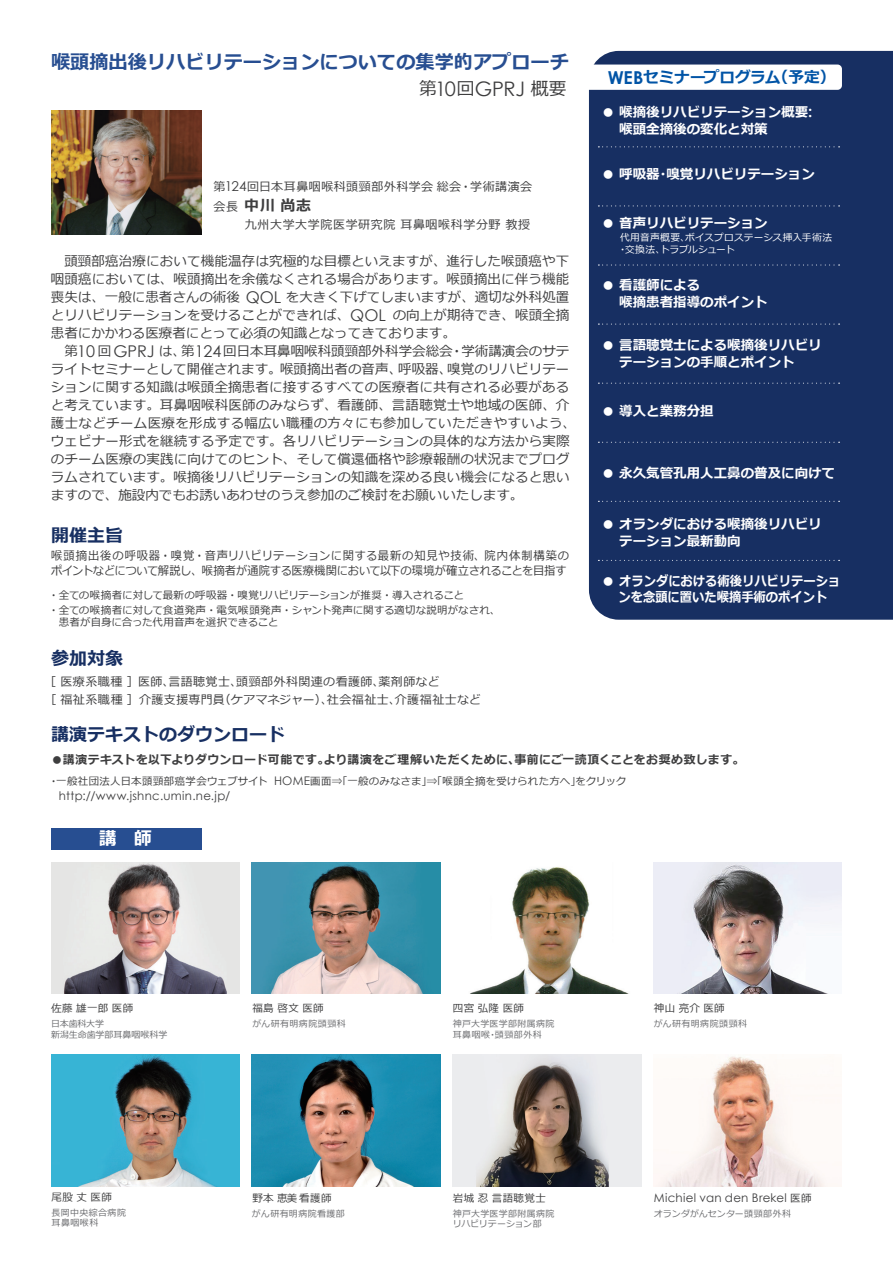
<style>
.page{position:relative;width:893px;height:1263px;background:#fff}
.page>*{position:absolute;margin:0;border:0;box-sizing:border-box;transform-origin:0 0}
.t1{font:20.1px "Century Gothic";letter-spacing:-.015em;color:#3e3e3f}
.t2{font:700 19.2px "Meiryo";color:#274e91}
.t3{font:700 18px "Meiryo";color:#172f62}
.t4{font:700 18px "Meiryo";color:#fff}
.t5{font:700 15.75px "Meiryo";letter-spacing:-.025em;color:#0154a6}
.t6{font:700 15px "Meiryo";color:#3e3e3f}
.t7{font:13.5px/18px "Meiryo";letter-spacing:.01em;color:#3e3e3f;text-align:justify}
.t8{font:700 13.5px/16.5px "Meiryo";color:#fff}
.t9{font:12px/18px "Meiryo";letter-spacing:.035em;color:#3e3e3f}
.t10{font:12px/15px "Meiryo";letter-spacing:.01em;color:#3e3e3f;scale:.94 1}
.t11{font:700 12px "Meiryo";letter-spacing:.035em;color:#3e3e3f}
.t12{font:11.85px "Century Gothic";letter-spacing:.025em;color:#3e3e3f}
.t13{font:10.5px/15px "Meiryo";letter-spacing:.02em;color:#3e3e3f}
.t14{font:10.5px "Meiryo";color:#3e3e3f}
.t15{font:9.75px/12px "Meiryo";letter-spacing:.01em;color:#fff}
.t16{font:9px/10.5px "Meiryo";letter-spacing:.035em;color:#6c6d70}
.t17{font:9px/10.5px "Meiryo";letter-spacing:.015em;color:#6c6d70}
.t18{font:9px/10.5px "Meiryo";letter-spacing:-.01em;color:#6c6d70}
.s1{font-family:"Meiryo";font-size:17.7px}
.s2{font-family:"Century Gothic";font-size:13.5px}
.s3{font-weight:400;font-size:12px}
.s4{font-family:"Century Gothic";font-size:16.2px}
.s5{font-family:"Century Gothic";font-size:17.85px}
.s6{font-family:"Century Gothic";font-size:15.3px}
.s7{font-family:"Century Gothic";font-size:11.85px}
.s8{font-family:"Meiryo";font-size:10.5px}
</style>
<div class="page">
<div style="left:589px;top:51px;width:304px;height:569px;background:#172f62"></div>
<img style="left:51px;top:111px;width:151px;height:123px">
<div style="left:51px;top:828px;width:151px;height:22px;background:#274e91"></div>
<svg style="left:598px;top:146px;width:242px;height:1px"></svg>
<svg style="left:598px;top:205px;width:242px;height:1px"></svg>
<svg style="left:598px;top:265px;width:242px;height:1px"></svg>
<svg style="left:598px;top:324px;width:242px;height:1px"></svg>
<svg style="left:598px;top:383px;width:242px;height:1px"></svg>
<svg style="left:598px;top:442px;width:242px;height:1px"></svg>
<svg style="left:598px;top:501px;width:242px;height:1px"></svg>
<svg style="left:598px;top:560px;width:242px;height:1px"></svg>
<div style="left:582px;top:65px;width:260px;height:25px;background:#fff;border-radius:4px"></div>
<img style="left:51px;top:862px;width:188px;height:132px">
<img style="left:252px;top:863px;width:188px;height:131px">
<img style="left:470px;top:867px;width:159px;height:127px">
<img style="left:654px;top:862px;width:188px;height:132px">
<img style="left:51px;top:1055px;width:188px;height:131px">
<img style="left:252px;top:1055px;width:188px;height:131px">
<img style="left:453px;top:1055px;width:188px;height:131px">
<img style="left:654px;top:1056px;width:174px;height:130px">
<h2 class="t2" style="left:51px;top:48px;width:519px">喉頭摘出後リハビリテーションについての集学的アプローチ</h2>
<h1 class="t1" style="left:419px;top:74px;width:149px"><span class="s1">第</span>10<span class="s1">回</span>GPRJ <span class="s1">概要</span></h1>
<p class="t9" style="left:213px;top:178px;width:320px">第<span class="s2">124</span>回日本耳鼻咽喉科頭頸部外科学会総会・学術講演会</p>
<p class="t9" style="left:245px;top:216px;width:287px">九州大学大学院医学研究院耳鼻咽喉科学分野教授</p>
<p class="t6" style="left:214px;top:195px;width:99px"><span class="s3">会長</span>中川尚志</p>
<p class="t7" style="left:51px;top:252px;width:520px">　頭頸部癌治療において機能温存は究極的な目標といえますが、進行した喉頭癌や下咽頭癌においては、喉頭摘出を余儀なくされる場合があります。喉頭摘出に伴う機能喪失は、一般に患者さんの術後 <span class="s4">QOL</span> を大きく下げてしまいますが、適切な外科処置とリハビリテーションを受けることができれば、<span class="s4">QOL</span> の向上が期待でき、喉頭全摘患者にかかわる医療者にとって必須の知識となってきております。</p>
<p class="t7" style="left:51px;top:342px;width:527px;text-align:left;text-indent:14px">第<span class="s4">10</span> 回<span class="s4">GPRJ</span> は、第<span class="s4">124</span>回日本耳鼻咽喉科頭頸部外科学会総会・学術講演会のサテライトセミナーとして開催されます。喉頭摘出者の音声、呼吸器、嗅覚のリハビリテーションに関する知識は喉頭全摘患者に接するすべての医療者に共有される必要があると考えています。耳鼻咽喉科医師のみならず、看護師、言語聴覚士や地域の医師、介護士などチーム医療を形成する幅広い職種の方々にも参加していただきやすいよう、ウェビナー形式を継続する予定です。各リハビリテーションの具体的な方法から実際のチーム医療の実践に向けてのヒント、そして償還価格や診療報酬の状況までプログラムされています。喉摘後リハビリテーションの知識を深める良い機会になると思いますので、施設内でもお誘いあわせのうえ参加のご検討をお願いいたします。</p>
<h3 class="t3" style="left:51px;top:523px;width:73px">開催主旨</h3>
<p class="t10" style="left:51px;top:549px;width:553px">喉頭摘出後の呼吸器・嗅覚・音声リハビリテーションに関する最新の知見や技術、院内体制構築のポイントなどについて解説し、喉摘者が通院する医療機関において以下の環境が確立されることを目指す</p>
<p class="t13" style="left:48px;top:588px;width:453px">・全ての喉摘者に対して最新の呼吸器・嗅覚リハビリテーションが推奨・導入されること<br>・全ての喉摘者に対して食道発声・電気喉頭発声・シャント発声に関する適切な説明がなされ、</p>
<p class="t14" style="left:59px;top:615px;width:221px">患者が自身に合った代用音声を選択できること</p>
<h3 class="t3" style="left:51px;top:646px;width:73px">参加対象</h3>
<p class="t9" style="left:45px;top:673px;width:438px">［医療系職種］医師、言語聴覚士、頭頸部外科関連の看護師、薬剤師など<br>［福祉系職種］介護支援専門員（ケアマネジャー）、社会福祉士、介護福祉士など</p>
<h3 class="t3" style="left:51px;top:722px;width:235px">講演テキストのダウンロード</h3>
<p class="t5" style="left:608px;top:67px;width:229px"><span class="s5">WEB</span>セミナープログラム（予定）</p>
<p class="t8" style="left:619px;top:105px;width:195px;text-indent:-18px">● 喉摘後リハビリテーション概要<span class="s6">:</span>喉頭全摘後の変化と対策</p>
<p class="t8" style="left:601px;top:166px;width:215px">● 呼吸器・嗅覚リハビリテーション</p>
<p class="t8" style="left:601px;top:216px;width:168px">● 音声リハビリテーション</p>
<p class="t15" style="left:618px;top:232px;width:216px">代用音声概要、ボイスプロステーシス挿入手術法・交換法、トラブルシュート</p>
<p class="t8" style="left:619px;top:278px;width:150px;text-indent:-18px">● 看護師による<br>喉摘患者指導のポイント</p>
<p class="t8" style="left:619px;top:338px;width:204px;text-indent:-18px">● 言語聴覚士による喉摘後リハビリテーションの手順とポイント</p>
<p class="t8" style="left:601px;top:404px;width:114px">● 導入と業務分担</p>
<p class="t8" style="left:601px;top:465px;width:235px">● 永久気管孔用人工鼻の普及に向けて</p>
<p class="t8" style="left:606px;top:517px;width:217px;text-indent:-4px">● オランダにおける喉摘後リハビリ　テーション最新動向</p>
<p class="t8" style="left:601px;top:573px;width:240px;text-align:center">● オランダにおける術後リハビリテーションを念頭に置いた喉摘手術のポイント</p>
<p class="t11" style="left:51px;top:751px;width:695px">●講演テキストを以下よりダウンロード可能です。より講演をご理解いただくために、事前にご一読頂くことをお奨め致します。</p>
<p class="t13" style="left:48px;top:774px;width:579px">・一般社団法人日本頭頸部癌学会ウェブサイト <span class="s7">HOME</span>画面⇒「一般のみなさま」⇒「喉頭全摘を受けられた方へ」をクリック</p>
<p class="t12" style="left:59px;top:788px;width:173px">http://www.jshnc.umin.ne.jp/</p>
<h3 class="t4" style="left:99px;top:826px;width:54px">講　師</h3>
<p class="t13" style="left:51px;top:1001px;width:84px">佐藤 雄一郎 医師</p>
<p class="t18" style="left:51px;top:1019px;width:118px">日本歯科大学<br>新潟生命歯学部耳鼻咽喉科学</p>
<p class="t13" style="left:52px;top:1190px;width:62px">尾股 丈 医師</p>
<p class="t16" style="left:52px;top:1208px;width:76px">長岡中央綜合病院耳鼻咽喉科</p>
<p class="t13" style="left:252px;top:1001px;width:73px">福島 啓文 医師</p>
<p class="t16" style="left:252px;top:1019px;width:104px">がん研有明病院頭頸科　</p>
<p class="t13" style="left:252px;top:1191px;width:81px">野本 恵美 看護師</p>
<p class="t16" style="left:252px;top:1208px;width:94px">がん研有明病院看護部</p>
<p class="t13" style="left:453px;top:1001px;width:73px">四宮 弘隆 医師</p>
<p class="t16" style="left:453px;top:1019px;width:103px">神戸大学医学部附属病院耳鼻咽喉・頭頸部外科</p>
<p class="t13" style="left:453px;top:1191px;width:94px">岩城 忍 言語聴覚士</p>
<p class="t17" style="left:453px;top:1208px;width:103px">神戸大学医学部附属病院リハビリテーション部</p>
<p class="t13" style="left:654px;top:1001px;width:73px">神山 亮介 医師</p>
<p class="t16" style="left:654px;top:1019px;width:95px">がん研有明病院頭頸科</p>
<p class="t12" style="left:654px;top:1189px;width:159px">Michiel van den Brekel <span class="s8">医師</span></p>
<p class="t17" style="left:654px;top:1208px;width:139px">オランダがんセンター頭頸部外科</p>
</div>
